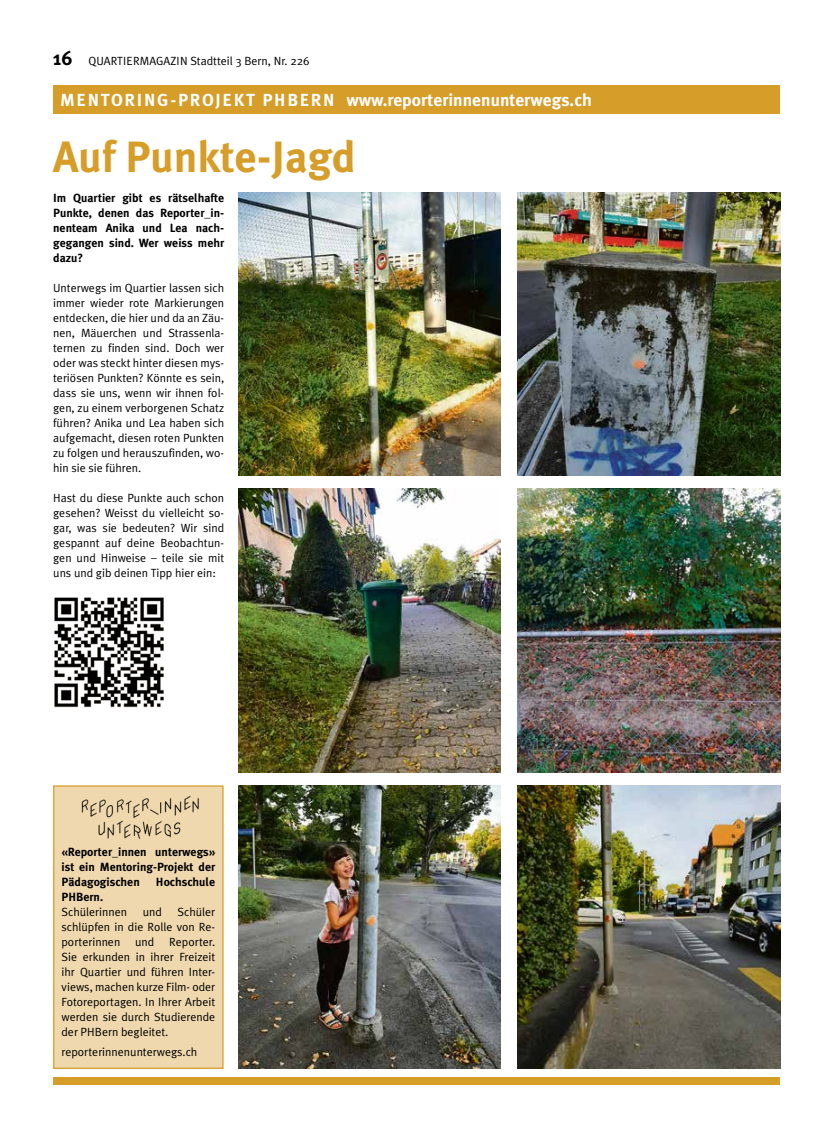
<style>
.page{position:relative;width:833px;height:1134px;background:#fff}
.page>*{position:absolute;margin:0;border:0;box-sizing:border-box;transform-origin:0 0}
.t1{font:700 43.75px "Meta Plus";color:#d69d28}
.t2{font:700 17.5px "Meta Plus";color:#fff}
.t3{font:11.88px/15px "Meta Plus Normal";color:#000;text-align:justify}
.t4{font:700 11.88px/15px "Meta Plus";color:#000;text-align:justify}
.s1{font-family:"Meta Plus";font-weight:700;font-size:20px}
</style>
<div class="page">
<div style="left:53px;top:1077px;width:726px;height:7px;background:#d69d28"></div>
<div style="left:53px;top:85px;width:727px;height:28px;background:#d69d28"></div>
<div style="left:54px;top:786px;width:169px;height:282px;background:#efd8ad"></div>
<div style="left:53px;top:785px;width:170px;height:284px;border:1px solid #d69d28"></div>
<img style="left:81px;top:795px;width:118px;height:44px">
<img style="left:54px;top:597px;width:110px;height:111px">
<img style="left:238px;top:192px;width:263px;height:283px">
<img style="left:518px;top:192px;width:262px;height:283px">
<img style="left:238px;top:489px;width:263px;height:283px">
<img style="left:518px;top:489px;width:262px;height:283px">
<img style="left:518px;top:785px;width:262px;height:284px">
<img style="left:238px;top:785px;width:263px;height:284px">
<p class="t3" style="left:53px;top:53px;width:51px"><span class="s1">16</span> Quartiermagazin</p>
<p class="t3" style="left:190px;top:53px;width:120px">Stadtteil 3 Bern, Nr. 226</p>
<h2 class="t2" style="left:60px;top:90px;width:533px">Men toring -Proj ekt PH Bern www.reporterinnenunterwegs.ch</h2>
<h1 class="t1" style="left:53px;top:131px;width:304px">Auf Punkte-Jagd</h1>
<p class="t4" style="left:53px;top:190px;width:172px">I m Quartier gibt es rätselhafte Punkte, denen das Reporter_in&shy;nenteam Anika und Lea nach&shy;gegangen sind. Wer weiss mehr dazu?</p>
<p class="t3" style="left:53px;top:280px;width:172px">Unterwegs im Quartier lassen sich immer wieder rote Markierungen entdecken, die hier und da an Zäu&shy;nen, Mäuerchen und Strassenla&shy;ternen zu finden sind. Doch wer oder was steckt hinter diesen mys&shy;teriösen Punkten? Könnte es sein, dass sie uns, wenn wir ihnen fol&shy;gen, zu einem verborgenen Schatz führen? Anika und Lea haben sich aufgemacht, diesen roten Punkten zu folgen und herauszufinden, wo&shy;hin sie sie führen.</p>
<p class="t3" style="left:53px;top:490px;width:172px">Hast du diese Punkte auch schon gesehen? Weisst du vielleicht so&shy;gar, was sie bedeuten? Wir sind gespannt auf deine Beobachtun&shy;gen und Hinweise – teile sie mit uns und gib deinen Tipp hier ein:</p>
<p class="t4" style="left:61px;top:844px;width:155px">«Reporter_innen unterwegs» ist ein Mentoring-Projekt der Pädagogischen</p>
<p class="t4" style="left:156px;top:874px;width:61px">H ochschule</p>
<p class="t4" style="left:61px;top:889px;width:43px">PH Bern.</p>
<p class="t3" style="left:61px;top:904px;width:67px">Schülerinnen</p>
<p class="t3" style="left:143px;top:904px;width:21px">und</p>
<p class="t3" style="left:61px;top:904px;width:155px;text-indent:116px">Schüler schlüpfen in die Rolle von Re&shy;porterinnen</p>
<p class="t3" style="left:135px;top:934px;width:21px">und</p>
<p class="t3" style="left:61px;top:934px;width:155px;text-indent:108px">Reporter.<br>Sie erkunden in ihrer Freizeit ihr Quartier und führen Inter&shy;views, machen kurze Film- oder Fotoreportagen. In Ihrer Arbeit werden sie durch Studierende der PHBern begleitet.</p>
<p class="t3" style="left:61px;top:1044px;width:137px">reporterinnenunterwegs.ch</p>
</div>
